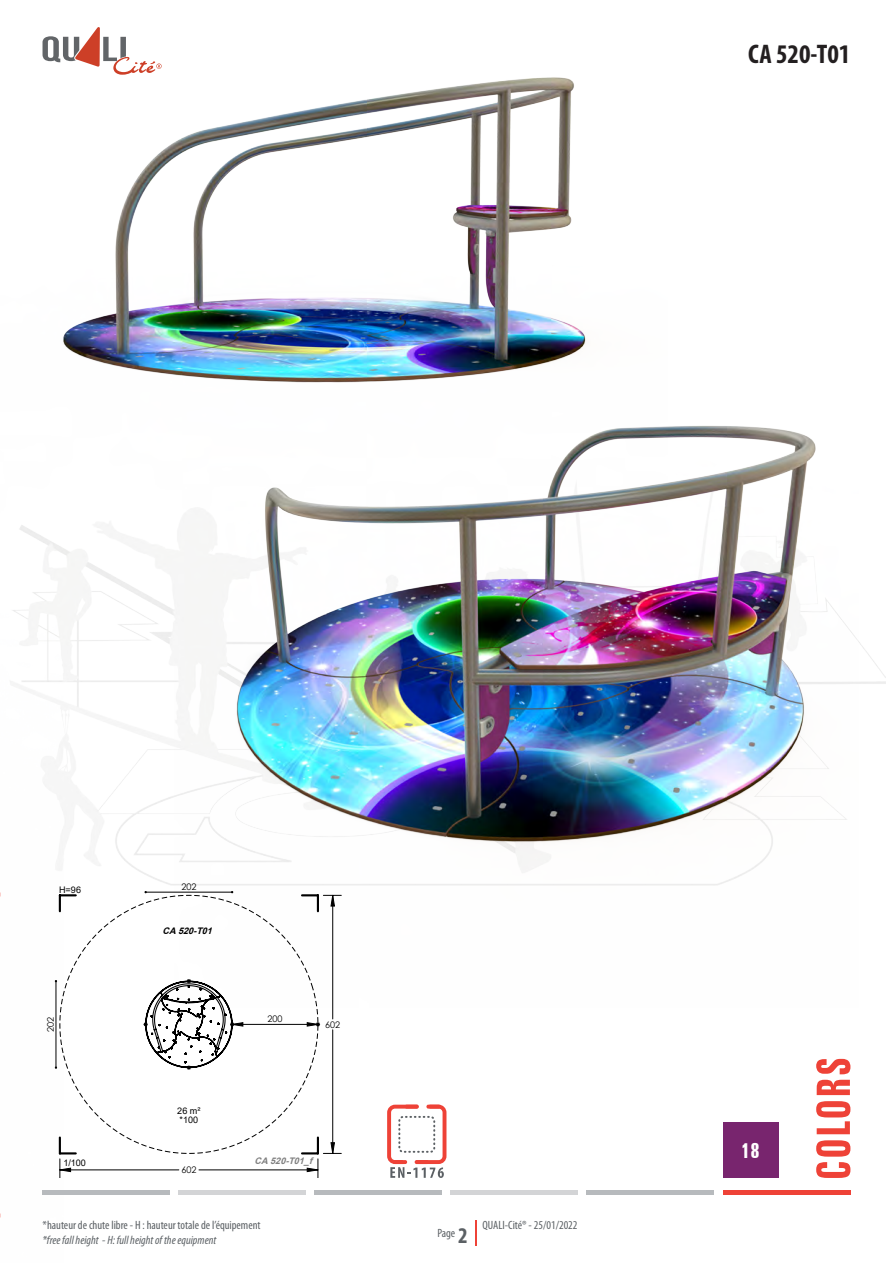
<style>
.page{position:relative;width:893px;height:1263px;background:#fff}
.page>*{position:absolute;margin:0;border:0;box-sizing:border-box;transform-origin:0 0}
.t1{font:700 condensed 27px "Myriad Pro";color:#231f20}
.t2{font:700 extra-condensed 21px "Zurich BT";color:#fff}
.t3{font:condensed 12px "Myriad Pro";color:#5b6064}
.t4{font:italic condensed 12px "Myriad Pro";color:#5b6064}
.t5{font:9px/9px "Arial";color:#000}
.t6{font:9px "Century Gothic";color:#000}
.t7{font:italic 700 9px "Arial";color:#808080}
.t8{font:italic 700 9px "Arial";color:#000}
.s1{font-weight:700;font-size:22.5px}
</style>
<div class="page">
<hr style="left:43px;top:1191px;width:127px;height:4px;background:#b7babd">
<hr style="left:179px;top:1191px;width:127px;height:4px;background:#d3d4d6">
<hr style="left:451px;top:1191px;width:127px;height:4px;background:#d3d4d6">
<hr style="left:315px;top:1191px;width:127px;height:4px;background:#b7babd">
<hr style="left:587px;top:1191px;width:127px;height:4px;background:#b7babd">
<svg style="left:816px;top:1059px;width:34px;height:119px"></svg>
<hr style="left:723px;top:1191px;width:127px;height:4px;background:#ee4237">
<svg style="left:475px;top:1220px;width:1px;height:26px"></svg>
<img style="left:174px;top:426px;width:685px;height:470px">
<svg style="left:387px;top:1105px;width:59px;height:73px"></svg>
<hr style="left:426px;top:1105px;width:15px;height:3px;background:#ee4237;border-radius:2px">
<hr style="left:405px;top:1105px;width:14px;height:3px;background:#ee4237;border-radius:2px">
<hr style="left:415px;top:1160px;width:14px;height:4px;background:#ee4237;border-radius:2px">
<hr style="left:393px;top:1160px;width:14px;height:4px;background:#ee4237;border-radius:2px">
<img style="left:20px;top:27px;width:648px;height:565px">
<svg style="left:306px;top:1142px;width:35px;height:36px"></svg>
<svg style="left:334px;top:894px;width:7px;height:13px"></svg>
<svg style="left:64px;top:891px;width:270px;height:280px"></svg>
<svg style="left:143px;top:978px;width:178px;height:92px"></svg>
<div style="left:723px;top:1123px;width:55px;height:55px;background:#78256e"></div>
<img style="left:0;top:572px;width:64px;height:646px">
<p class="t1" style="left:748px;top:37px;width:104px">CA 520-T01</p>
<p class="t5" style="left:59px;top:885px;width:23px">H=96</p>
<p class="t6" style="left:181px;top:881px;width:17px">202</p>
<p class="t8" style="left:163px;top:925px;width:54px">CA 520-T01</p>
<p class="t6" style="left:44px;top:1032px;width:17px;rotate:-90deg">202</p>
<p class="t6" style="left:267px;top:1013px;width:17px">200</p>
<p class="t6" style="left:325px;top:1018px;width:17px">602</p>
<p class="t5" style="left:63px;top:1158px;width:24px">1/100</p>
<p class="t5" style="left:177px;top:1106px;width:25px">26 m² *100</p>
<p class="t6" style="left:181px;top:1164px;width:17px">602</p>
<p class="t7" style="left:255px;top:1154px;width:62px">CA 520-T01_f</p>
<p class="t3" style="left:43px;top:1218px;width:220px">*hauteur de chute libre - H : hauteur totale de l’équipement</p>
<p class="t4" style="left:43px;top:1233px;width:175px">*free fall height - H: full height of the equipment</p>
<p class="t3" style="left:437px;top:1226px;width:32px">Page <span class="s1">2</span></p>
<p class="t3" style="left:482px;top:1218px;width:97px">QUALI-Cité® - 25/01/2022</p>
<p class="t2" style="left:741px;top:1139px;width:20px">18</p>
</div>
